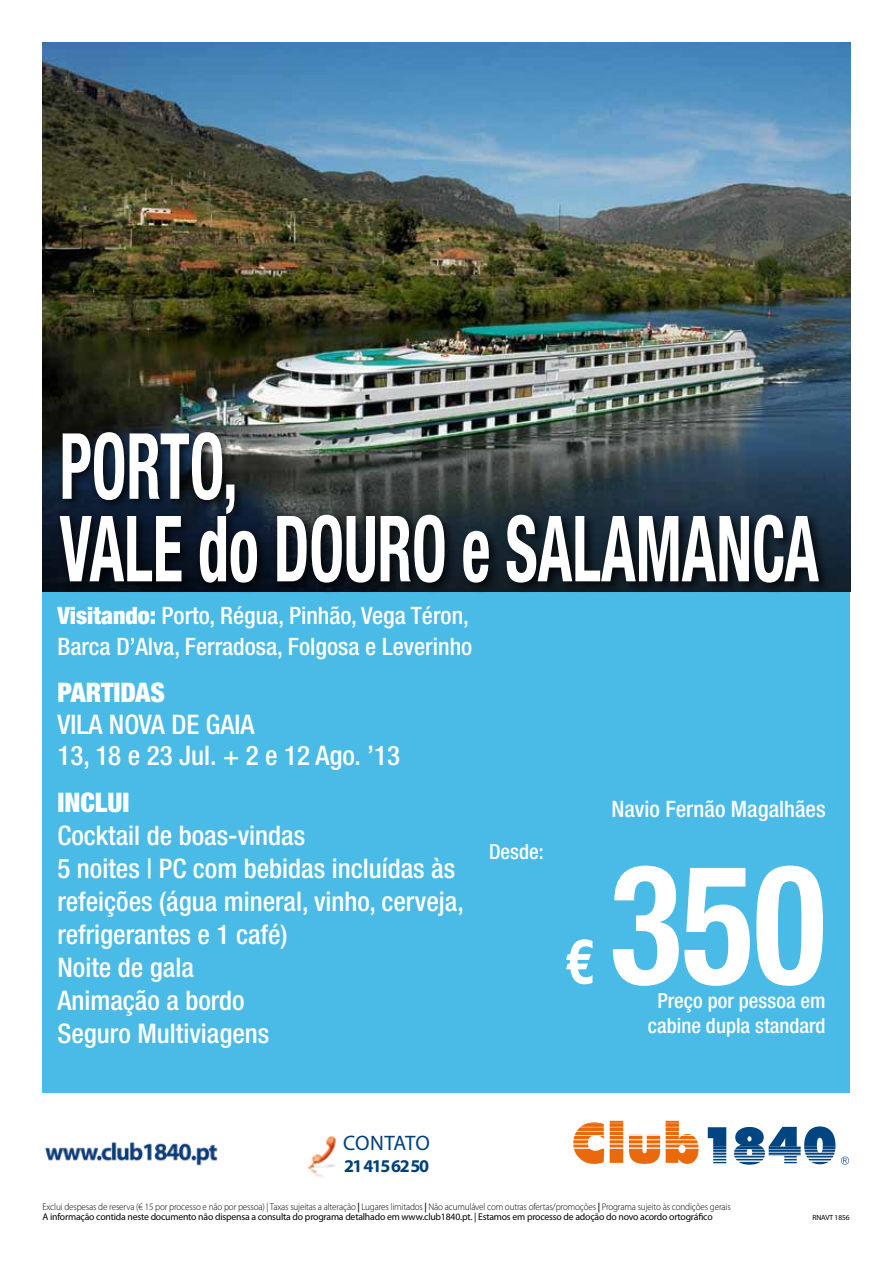
<style>
.page{position:relative;width:893px;height:1263px;background:#fff}
.page>*{position:absolute;margin:0;border:0;box-sizing:border-box;transform-origin:0 0}
.t1{font:700 condensed 166.5px "Helvetica Neue";color:#fff;scale:.9 1}
.t2{font:700 condensed 91.5px/82.5px "Helvetica Neue";color:#fff;scale:.68 1}
.t3{font:700 condensed 62.4px "Helvetica Neue";color:#fff}
.t4{font:500 condensed 27px/33px "Helvetica Neue";color:#fff}
.t5{font:900 condensed 27px "Helvetica Neue";color:#fff}
.t6{font:500 condensed 24px/31.5px "Helvetica Neue";color:#fff}
.t7{font:500 condensed 22.65px "Helvetica Neue";color:#fff}
.t8{font:21px "Myriad Pro";color:#00417b}
.t9{font:500 condensed 20.85px/25px "Helvetica Neue";color:#fff;text-align:center}
.t10{font:700 18px "Myriad Pro";letter-spacing:-.08em;color:#00417b}
.t11{font:300 9.75px/10.5px "Myriad Pro";letter-spacing:-.015em;color:#000;scale:.94 1}
.t12{font:7.5px "Myriad Pro";letter-spacing:-.02em;color:#000}
.s1{font-weight:900}
.s2{font-weight:600}
.s3{font-weight:400}
</style>
<div class="page">
<div style="left:43px;top:43px;width:807px;height:1050px;background:#4abae7"></div>
<svg style="left:573px;top:1120px;width:277px;height:45px"></svg>
<img style="left:43px;top:43px;width:807px;height:548px">
<div style="left:56px;top:428px;width:774px;height:167px;background:#000;opacity:.75"></div>
<img style="left:45px;top:1136px;width:292px;height:42px">
<h2 class="t2" style="left:60px;top:424px;width:1118px">PORTO,<br>VALE DO DOURO E SALAMANCA</h2>
<h3 class="t6" style="left:57px;top:599px;width:416px"><span class="s1">Visitando:</span> Porto, Régua, Pinhão, Vega Téron,<br>Barca D’Alva, Ferradosa, Folgosa e Leverinho</h3>
<h3 class="t5" style="left:57px;top:676px;width:109px">PARTIDAS</h3>
<h3 class="t4" style="left:57px;top:708px;width:344px;line-height:31.5px">Vila Nova de Gaia<br>13, 18 e 23 Jul. + 2 e 12 Ago. ’13</h3>
<h3 class="t5" style="left:57px;top:785px;width:74px">INCLUI</h3>
<h3 class="t4" style="left:57px;top:818px;width:408px">Cocktail de boas-vindas<br>5 noites | PC com bebidas incluídas às refeições (água mineral, vinho, cerveja, refrigerantes e 1 café)<br>Noite de gala<br>Animação a bordo<br>Seguro Multiviagens</h3>
<h3 class="t9" style="left:489px;top:838px;width:56px">Desde:</h3>
<h3 class="t3" style="left:565px;top:923px;width:31px">€</h3>
<h3 class="t7" style="left:611px;top:796px;width:216px">Navio Fernão Magalhães</h3>
<h1 class="t1" style="left:610px;top:823px;width:241px">350</h1>
<h3 class="t9" style="left:648px;top:988px;width:179px">Preço por pessoa em cabine dupla standard</h3>
<h3 class="t8" style="left:343px;top:1130px;width:40px">contat</h3>
<h3 class="t8" style="left:416px;top:1130px;width:16px">o</h3>
<h3 class="t10" style="left:344px;top:1154px;width:86px">21 415 62 50</h3>
<p class="t11" style="left:43px;top:1201px;width:734px">Exclui despesas de reserva (€ 15 por processo e não por pessoa) | Taxas sujeitas a alteração <span class="s2">|</span> Lugares limitados <span class="s2">|</span> Não acumulável com outras ofertas/promoções <span class="s2">|</span> Programa sujeito às condições gerais<br><span class="s3">A informação contida neste documento não dispensa a consulta do programa detalhado em www.club1840.pt. | Estamos em processo de adoção do novo acordo ortográfico</span></p>
<p class="t12" style="left:813px;top:1213px;width:38px">RNAVT 1856</p>
</div>
